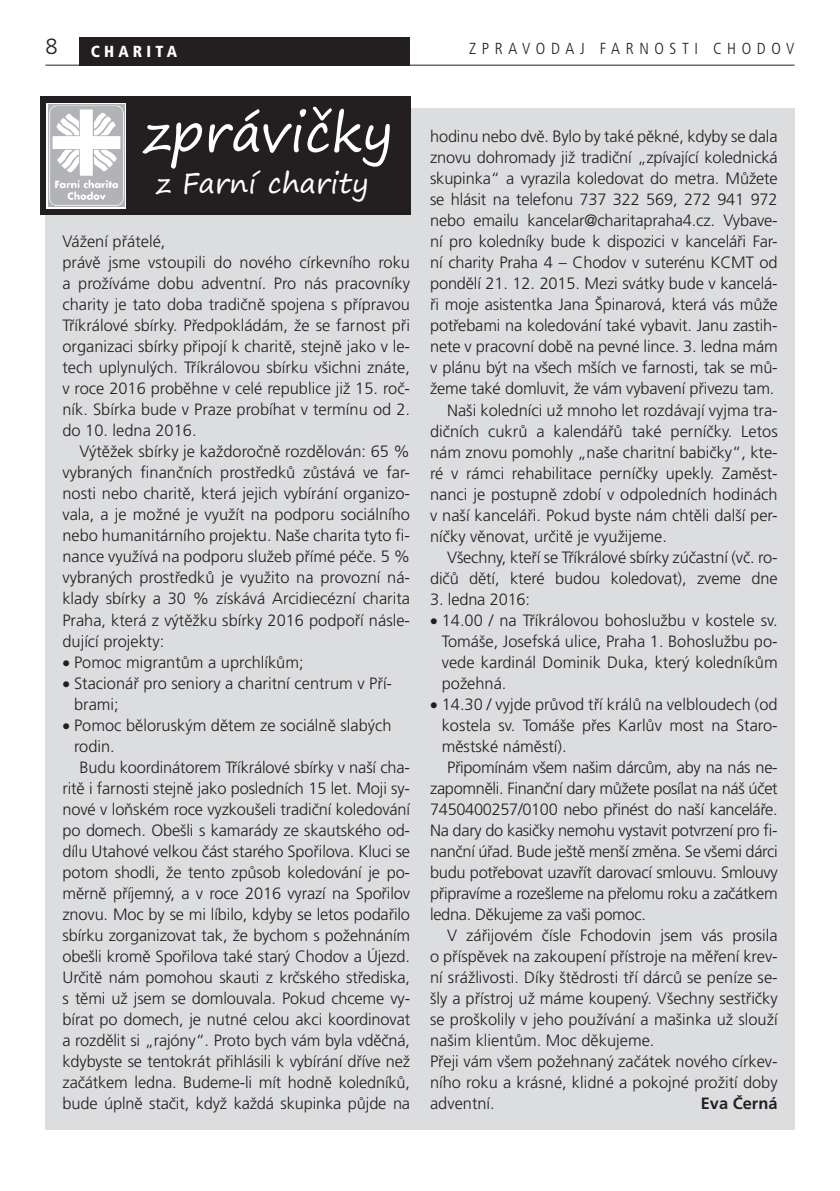
<style>
.page{position:relative;width:840px;height:1191px;background:#fff}
.page>*{position:absolute;margin:0;border:0;box-sizing:border-box;transform-origin:0 0}
.t1{font:52px "Segoe Print";color:#fff}
.t2{font:28px "Segoe Print";color:#fff}
.t3{font:300 22px "Frutiger CE";color:#231f20}
.t4{font:300 16.4px/21px "Frutiger CE";letter-spacing:-.01em;color:#231f20}
.t5{font:700 16.4px "Frutiger CE";color:#231f20}
.t6{font:300 condensed 16px "Frutiger CE";letter-spacing:.35em;color:#231f20}
.t7{font:900 condensed 16px "Frutiger CE";letter-spacing:.26em;color:#fff}
</style>
<div class="page">
<div style="left:79px;top:37px;width:331px;height:28px;background:#231f20"></div>
<hr style="left:45px;top:65px;width:749px;height:1px;background:#231f20">
<div style="left:45px;top:108px;width:749px;height:1021px;background:#dcdddf"></div>
<div style="left:40px;top:96px;width:370px;height:119px;background:#231f20"></div>
<div style="left:46px;top:103px;width:80px;height:105px;background:linear-gradient(to bottom,#b2b3b7,#b2b3b7)"></div>
<img style="left:49px;top:105px;width:75px;height:101px">
<h3 class="t3" style="left:45px;top:34px;width:14px">8</h3>
<p class="t7" style="left:91px;top:43px;width:88px">CH ARITA</p>
<p class="t6" style="left:469px;top:40px;width:327px">ZPRAVODAJ FARNOSTI CHODOV</p>
<h1 class="t1" style="left:145px;top:86px;width:249px">zprávičky</h1>
<h2 class="t2" style="left:157px;top:158px;width:213px">z Farní charity</h2>
<p class="t4" style="left:62px;top:231px;width:349px">Vážení přátelé,<br>právě jsme vstoupili do nového církevního roku a prožíváme dobu adventní. Pro nás pracovníky charity je tato doba tradičně spojena s přípravou Tříkrálové sbírky. Předpokládám, že se farnost při organizaci sbírky připojí k charitě, stejně jako v le&shy;tech uplynulých. Tříkrálovou sbírku všichni znáte, v roce 2016 proběhne v celé republice již 15. roč&shy;ník. Sbírka bude v Praze probíhat v termínu od 2. do 10. ledna 2016.</p>
<p class="t4" style="left:62px;top:441px;width:349px;text-align:justify;text-indent:17px">Výtěžek sbírky je každoročně rozdělován: 65 % vybraných finančních prostředků zůstává ve far&shy;nosti nebo charitě, která jejich vybírání organizo&shy;vala, a je možné je využít na podporu sociálního nebo humanitárního projektu. Naše charita tyto fi&shy;nance využívá na podporu služeb přímé péče. 5 % vybraných prostředků je využito na provozní ná&shy;klady sbírky a 30 % získává Arcidiecézní charita Praha, která z výtěžku sbírky 2016 podpoří násle&shy;dující projekty:</p>
<p class="t4" style="left:62px;top:651px;width:242px">• Pomoc migrantům a uprchlíkům;</p>
<p class="t4" style="left:74px;top:672px;width:319px;text-indent:-12px">• Stacionář pro seniory a charitní centrum v Pří&shy;brami;</p>
<p class="t4" style="left:62px;top:714px;width:330px">• Pomoc běloruským dětem ze sociálně slabých</p>
<p class="t4" style="left:74px;top:735px;width:42px">rodin.</p>
<p class="t4" style="left:79px;top:756px;width:332px">Budu koordinátorem Tříkrálové sbírky v naší cha-</p>
<p class="t4" style="left:62px;top:777px;width:349px">ritě i farnosti stejně jako posledních 15 let. Moji sy-</p>
<p class="t4" style="left:62px;top:798px;width:349px">nové v loňském roce vyzkoušeli tradiční koledování</p>
<p class="t4" style="left:62px;top:819px;width:349px">po domech. Obešli s kamarády ze skautského od-</p>
<p class="t4" style="left:62px;top:840px;width:349px">dílu Utahové velkou část starého Spořilova. Kluci se</p>
<p class="t4" style="left:62px;top:861px;width:349px">potom shodli, že tento způsob koledování je po-</p>
<p class="t4" style="left:62px;top:882px;width:349px">měrně příjemný, a v roce 2016 vyrazí na Spořilov</p>
<p class="t4" style="left:62px;top:903px;width:349px">znovu. Moc by se mi líbilo, kdyby se letos podařilo</p>
<p class="t4" style="left:62px;top:924px;width:349px">sbírku zorganizovat tak, že bychom s požehnáním</p>
<p class="t4" style="left:62px;top:945px;width:349px">obešli kromě Spořilova také starý Chodov a Újezd.</p>
<p class="t4" style="left:62px;top:966px;width:349px">Určitě nám pomohou skauti z krčského střediska,</p>
<p class="t4" style="left:62px;top:987px;width:349px">s těmi už jsem se domlouvala. Pokud chceme vy-</p>
<p class="t4" style="left:62px;top:1008px;width:349px">bírat po domech, je nutné celou akci koordinovat</p>
<p class="t4" style="left:62px;top:1029px;width:349px">a rozdělit si „rajóny“. Proto bych vám byla vděčná,</p>
<p class="t4" style="left:62px;top:1050px;width:349px">kdybyste se tentokrát přihlásili k vybírání dříve než</p>
<p class="t4" style="left:63px;top:1071px;width:349px">začátkem ledna. Budeme-li mít hodně koledníků,</p>
<p class="t4" style="left:63px;top:1092px;width:349px">bude úplně stačit, když každá skupinka půjde na</p>
<p class="t4" style="left:430px;top:126px;width:349px">hodinu nebo dvě. Bylo by také pěkné, kdyby se dala</p>
<p class="t4" style="left:430px;top:147px;width:349px">znovu dohromady již tradiční „zpívající kolednická</p>
<p class="t4" style="left:430px;top:168px;width:349px">skupinka“ a vyrazila koledovat do metra. Můžete</p>
<p class="t4" style="left:430px;top:189px;width:349px">se hlásit na telefonu 737 322 569, 272 941 972</p>
<p class="t4" style="left:430px;top:210px;width:349px">nebo emailu kancelar@charitapraha4.cz. Vybave-</p>
<p class="t4" style="left:430px;top:231px;width:349px">ní pro koledníky bude k dispozici v kanceláři Far-</p>
<p class="t4" style="left:430px;top:252px;width:349px">ní charity Praha 4 – Chodov v suterénu KCMT od</p>
<p class="t4" style="left:430px;top:273px;width:349px">pondělí 21. 12. 2015. Mezi svátky bude v kancelá-</p>
<p class="t4" style="left:430px;top:294px;width:349px">ři moje asistentka Jana Špinarová, která vás může</p>
<p class="t4" style="left:430px;top:315px;width:349px">potřebami na koledování také vybavit. Janu zastih-</p>
<p class="t4" style="left:430px;top:336px;width:349px">nete v pracovní době na pevné lince. 3. ledna mám</p>
<p class="t4" style="left:430px;top:357px;width:349px">v plánu být na všech mších ve farnosti, tak se mů-</p>
<p class="t4" style="left:430px;top:378px;width:345px">žeme také domluvit, že vám vybavení přivezu tam.</p>
<p class="t4" style="left:447px;top:399px;width:332px">Naši koledníci už mnoho let rozdávají vyjma tra-</p>
<p class="t4" style="left:430px;top:420px;width:349px">dičních cukrů a kalendářů také perníčky. Letos</p>
<p class="t4" style="left:430px;top:441px;width:349px">nám znovu pomohly „naše charitní babičky“, kte-</p>
<p class="t4" style="left:430px;top:462px;width:349px">ré v rámci rehabilitace perníčky upekly. Zaměst-</p>
<p class="t4" style="left:430px;top:483px;width:349px">nanci je postupně zdobí v odpoledních hodinách</p>
<p class="t4" style="left:430px;top:504px;width:349px">v naší kanceláři. Pokud byste nám chtěli další per-</p>
<p class="t4" style="left:430px;top:525px;width:238px">níčky věnovat, určitě je využijeme.</p>
<p class="t4" style="left:447px;top:546px;width:332px">Všechny, kteří se Tříkrálové sbírky zúčastní (vč. ro-</p>
<p class="t4" style="left:430px;top:567px;width:349px">dičů dětí, které budou koledovat), zveme dne</p>
<p class="t4" style="left:430px;top:588px;width:101px">3. ledna 2016:</p>
<p class="t4" style="left:441px;top:609px;width:337px;text-align:justify;text-indent:-12px">• 14.00 / na Tříkrálovou bohoslužbu v kostele sv.<br>Tomáše, Josefská ulice, Praha 1. Bohoslužbu po&shy;vede kardinál Dominik Duka, který koledníkům požehná.</p>
<p class="t4" style="left:430px;top:693px;width:349px">• 14.30 / vyjde průvod tří králů na velbloudech (od</p>
<p class="t4" style="left:441px;top:714px;width:337px">kostela sv. Tomáše přes Karlův most na Staro-</p>
<p class="t4" style="left:441px;top:735px;width:126px">městské náměstí).</p>
<p class="t4" style="left:447px;top:756px;width:332px">Připomínám všem našim dárcům, aby na nás ne-</p>
<p class="t4" style="left:430px;top:777px;width:349px">zapomněli. Finanční dary můžete posílat na náš účet</p>
<p class="t4" style="left:430px;top:798px;width:349px">7450400257/0100 nebo přinést do naší kanceláře.</p>
<p class="t4" style="left:430px;top:819px;width:349px">Na dary do kasičky nemohu vystavit potvrzení pro fi-</p>
<p class="t4" style="left:430px;top:840px;width:349px">nanční úřad. Bude ještě menší změna. Se všemi dárci</p>
<p class="t4" style="left:430px;top:861px;width:349px">budu potřebovat uzavřít darovací smlouvu. Smlouvy</p>
<p class="t4" style="left:430px;top:882px;width:349px">připravíme a rozešleme na přelomu roku a začátkem</p>
<p class="t4" style="left:430px;top:903px;width:217px">ledna. Děkujeme za vaši pomoc.</p>
<p class="t4" style="left:447px;top:924px;width:332px">V zářijovém čísle Fchodovin jsem vás prosila</p>
<p class="t4" style="left:430px;top:945px;width:349px">o příspěvek na zakoupení přístroje na měření krev-</p>
<p class="t4" style="left:430px;top:966px;width:349px">ní srážlivosti. Díky štědrosti tří dárců se peníze se-</p>
<p class="t4" style="left:430px;top:987px;width:349px">šly a přístroj už máme koupený. Všechny sestřičky</p>
<p class="t4" style="left:430px;top:1008px;width:349px">se proškolily v jeho používání a mašinka už slouží</p>
<p class="t4" style="left:430px;top:1029px;width:226px">našim klientům. Moc děkujeme.</p>
<p class="t4" style="left:430px;top:1050px;width:349px">Přeji vám všem požehnaný začátek nového církev-</p>
<p class="t4" style="left:430px;top:1071px;width:349px">ního roku a krásné, klidné a pokojné prožití doby</p>
<p class="t4" style="left:430px;top:1092px;width:66px">adventní.</p>
<p class="t5" style="left:700px;top:1094px;width:78px">Eva Černá</p>
</div>
